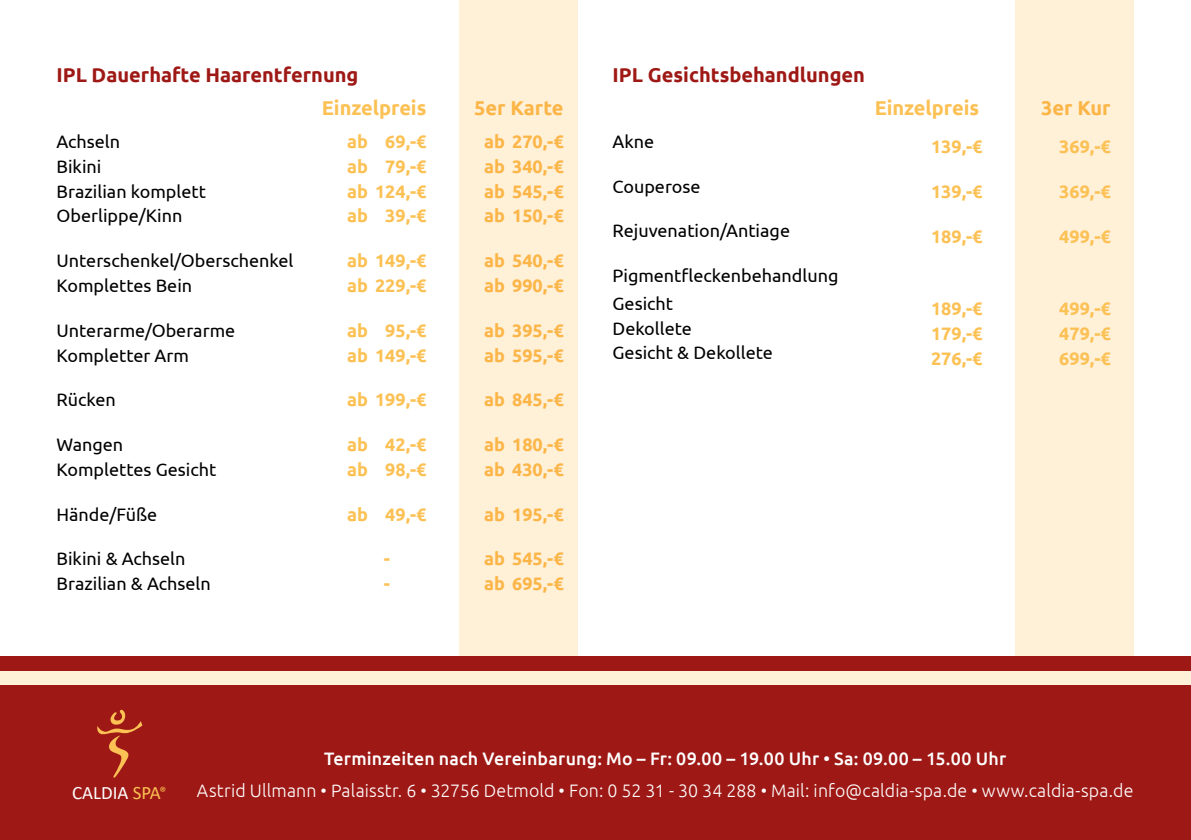
<style>
.page{position:relative;width:1191px;height:840px;background:#fff}
.page>*{position:absolute;margin:0;border:0;box-sizing:border-box;transform-origin:0 0}
.t1{font:700 20px "Ubuntu";color:#9e1915}
.t2{font:700 20px "Ubuntu";color:#fcc154}
.t3{font:19px "Calibri";color:#fff}
.t4{font:18px/24.8px "Ubuntu";color:#000}
.t5{font:700 18px/24.8px "Ubuntu";color:#fcc154}
.t6{font:300 18px "Ubuntu";letter-spacing:.01em;color:#fff}
.t7{font:500 18px "Ubuntu";letter-spacing:.01em;color:#fff}
.s1{color:#fcc154}
</style>
<div class="page">
<div style="left:0;top:656px;width:1191px;height:14px;background:#9e1915"></div>
<div style="left:0;top:670px;width:1191px;height:15px;background:#fff0d8"></div>
<div style="left:0;top:685px;width:1191px;height:154px;background:#9e1915"></div>
<svg style="left:97px;top:709px;width:45px;height:68px"></svg>
<div style="left:1015px;top:0;width:118px;height:656px;background:#fff0d8"></div>
<div style="left:459px;top:0;width:118px;height:656px;background:#fff0d8"></div>
<p class="t1" style="left:57px;top:62px;width:303px">IPL Dauerhafte Haarentfernung</p>
<p class="t1" style="left:612px;top:62px;width:254px">IPL Gesichtsbehandlungen</p>
<p class="t4" style="left:57px;top:128px;width:151px">Achseln<br>Bikini<br>Brazilian komplett<br>Oberlippe/Kinn</p>
<p class="t4" style="left:57px;top:247px;width:238px">Unterschenkel/Oberschenkel<br>Komplettes Bein</p>
<p class="t4" style="left:57px;top:317px;width:180px">Unterarme/Oberarme<br>Kompletter Arm</p>
<p class="t4" style="left:57px;top:386px;width:61px">Rücken</p>
<p class="t4" style="left:57px;top:431px;width:161px">Wangen<br>Komplettes Gesicht</p>
<p class="t4" style="left:57px;top:501px;width:102px">Hände/Füße</p>
<p class="t4" style="left:57px;top:545px;width:156px">Bikini &amp; Achseln<br>Brazilian &amp; Achseln</p>
<p class="t2" style="left:322px;top:96px;width:106px">Einzelpreis</p>
<p class="t2" style="left:874px;top:96px;width:106px">Einzelpreis</p>
<p class="t5" style="left:347px;top:129px;width:81px;text-align:justify">ab 69,-€ ab 79,-€ ab 124,-€ ab 39,-€</p>
<p class="t5" style="left:347px;top:248px;width:81px">ab 149,-€ ab 229,-€</p>
<p class="t5" style="left:347px;top:317px;width:81px">ab 95,-€ ab 149,-€</p>
<p class="t5" style="left:347px;top:387px;width:81px">ab 199,-€</p>
<p class="t5" style="left:347px;top:431px;width:81px">ab 42,-€ ab 98,-€</p>
<p class="t5" style="left:347px;top:501px;width:81px">ab 49,-€</p>
<p class="t5" style="left:384px;top:546px;width:8px">- -</p>
<p class="t2" style="left:474px;top:96px;width:91px">5er Karte</p>
<p class="t2" style="left:1041px;top:96px;width:71px">3er Kur</p>
<p class="t5" style="left:484px;top:129px;width:81px;text-align:justify">ab 270,-€ ab 340,-€ ab 545,-€ ab 150,-€</p>
<p class="t5" style="left:484px;top:248px;width:81px">ab 540,-€ ab 990,-€</p>
<p class="t5" style="left:484px;top:317px;width:81px">ab 395,-€ ab 595,-€</p>
<p class="t5" style="left:484px;top:387px;width:81px">ab 845,-€</p>
<p class="t5" style="left:484px;top:431px;width:81px">ab 180,-€ ab 430,-€</p>
<p class="t5" style="left:484px;top:501px;width:81px">ab 195,-€</p>
<p class="t5" style="left:484px;top:546px;width:81px">ab 545,-€ ab 695,-€</p>
<p class="t4" style="left:612px;top:128px;width:43px">Akne</p>
<p class="t4" style="left:612px;top:173px;width:90px">Couperose</p>
<p class="t4" style="left:612px;top:218px;width:179px">Rejuvenation/Antiage</p>
<p class="t4" style="left:612px;top:261px;width:227px;line-height:27.6px">Pigmentfleckenbehandlung<br>Gesicht</p>
<p class="t4" style="left:612px;top:315px;width:162px">Dekollete<br>Gesicht &amp; Dekollete</p>
<p class="t5" style="left:1059px;top:134px;width:53px">369,-€</p>
<p class="t5" style="left:1059px;top:179px;width:53px">369,-€</p>
<p class="t5" style="left:1059px;top:224px;width:53px">499,-€</p>
<p class="t5" style="left:931px;top:134px;width:53px">139,-€</p>
<p class="t5" style="left:931px;top:179px;width:53px">139,-€</p>
<p class="t5" style="left:931px;top:224px;width:53px">189,-€</p>
<p class="t5" style="left:1059px;top:296px;width:53px;text-align:justify">499,-€ 479,-€ 699,-€</p>
<p class="t5" style="left:931px;top:296px;width:53px;text-align:justify">189,-€ 179,-€ 276,-€</p>
<p class="t7" style="left:324px;top:746px;width:683px">Terminzeiten nach Vereinbarung: Mo – Fr: 09.00 – 19.00 Uhr • Sa: 09.00 – 15.00 Uhr</p>
<p class="t3" style="left:72px;top:779px;width:96px">CALDIA <span class="s1">SPA</span><sup>®</sup></p>
<p class="t6" style="left:197px;top:779px;width:938px">Astrid Ullmann • Palaisstr. 6 • 32756 Detmold • Fon: 0 52 31 - 30 34 288 • Mail: info@caldia-spa.de • www.caldia-spa.de</p>
</div>
